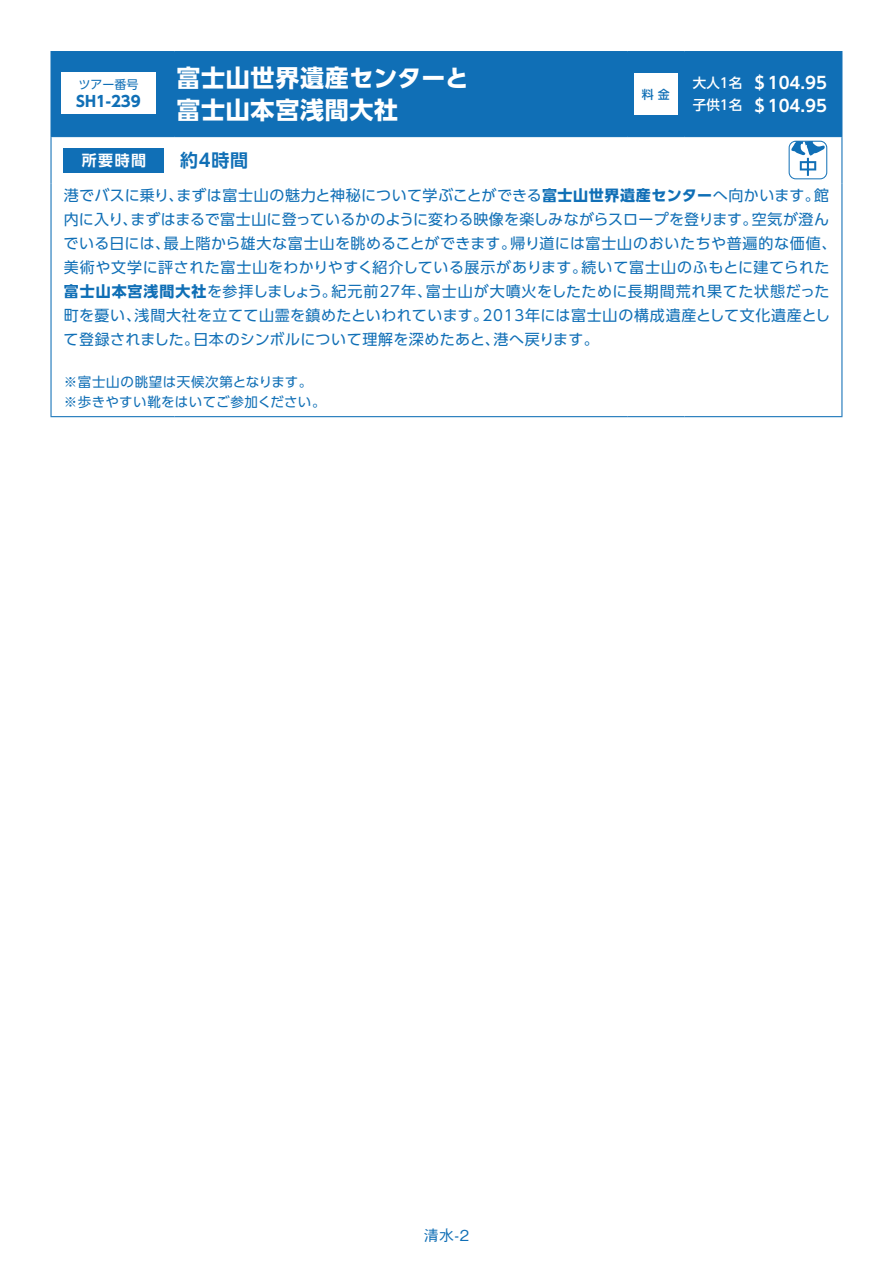
<style>
.page{position:relative;width:893px;height:1263px;background:#fff}
.page>*{position:absolute;margin:0;border:0;box-sizing:border-box;transform-origin:0 0}
.t1{font:700 24px "UD Shin Go Pro";letter-spacing:.03em;color:#fff}
.t2{font:700 18px "UD Shin Go Pro De";color:#106fb6}
.t3{font:700 16.5px "UD Shin Go Pro De";color:#fff}
.t4{font:15px/24px "UD Shin Go Pro";letter-spacing:.03em;color:#106fb6}
.t5{font:15px "UD Shin Go Pro";letter-spacing:.05em;color:#106fb6}
.t6{font:15px "UD Shin Go Pro";letter-spacing:.005em;color:#106fb6}
.t7{font:700 15px "UD Shin Go Pro";letter-spacing:.065em;color:#106fb6}
.t8{font:500 15px "Gothic BBB Pro";color:#106fb6}
.t9{font:700 15px "UD Shin Go Pro De";color:#fff}
.t10{font:13.5px/19.5px "UD Shin Go Pro";letter-spacing:.03em;color:#106fb6}
.t11{font:500 13.5px "UD Shin Go Pro";color:#fff}
.t12{font:12px "UD Shin Go Pro";color:#106fb6}
.t13{font:500 12px "UD Shin Go Pro";color:#106fb6}
.s1{font-weight:700}
.s2{font-weight:400}
</style>
<div class="page">
<div style="left:52px;top:52px;width:789px;height:84px;background:#106fb6"></div>
<hr style="left:50px;top:51px;width:124px;height:1px;background:#106fb6">
<hr style="left:50px;top:52px;width:2px;height:84px;background:#106fb6">
<hr style="left:174px;top:51px;width:453px;height:1px;background:#106fb6">
<hr style="left:174px;top:52px;width:1px;height:84px;background:#106fb6">
<hr style="left:627px;top:51px;width:58px;height:1px;background:#106fb6">
<hr style="left:627px;top:52px;width:1px;height:84px;background:#106fb6">
<hr style="left:685px;top:51px;width:157px;height:1px;background:#106fb6">
<hr style="left:684px;top:52px;width:1px;height:84px;background:#106fb6">
<hr style="left:841px;top:52px;width:1px;height:84px;background:#106fb6">
<hr style="left:50px;top:136px;width:124px;height:1px;background:#106fb6">
<hr style="left:50px;top:137px;width:2px;height:46px;background:#106fb6">
<hr style="left:174px;top:136px;width:453px;height:1px;background:#106fb6">
<hr style="left:627px;top:136px;width:58px;height:1px;background:#106fb6">
<hr style="left:685px;top:136px;width:157px;height:1px;background:#106fb6">
<hr style="left:841px;top:137px;width:1px;height:46px;background:#106fb6">
<hr style="left:50px;top:183px;width:2px;height:233px;background:#106fb6">
<hr style="left:841px;top:183px;width:1px;height:233px;background:#106fb6">
<hr style="left:50px;top:416px;width:124px;height:1px;background:#106fb6">
<hr style="left:174px;top:416px;width:453px;height:1px;background:#106fb6">
<hr style="left:627px;top:416px;width:58px;height:1px;background:#106fb6">
<hr style="left:685px;top:416px;width:157px;height:1px;background:#106fb6">
<div style="left:61px;top:72px;width:95px;height:42px;background:#fff"></div>
<div style="left:634px;top:73px;width:44px;height:42px;background:#fff"></div>
<div style="left:64px;top:148px;width:100px;height:24px;background:#106fb6"></div>
<div style="left:789px;top:141px;width:38px;height:38px;border:1px solid #106fb6;border-radius:7px"></div>
<svg style="left:790px;top:141px;width:35px;height:35px"></svg>
<p class="t12" style="left:78px;top:75px;width:62px">ツアー番号</p>
<p class="t7" style="left:76px;top:89px;width:66px">SH1-239</p>
<p class="t9" style="left:82px;top:148px;width:66px">所要時間</p>
<h1 class="t1" style="left:176px;top:59px;width:294px">富士山世界遺産センターと</h1>
<p class="t3" style="left:751px;top:69px;width:77px">＄104.95</p>
<p class="t11" style="left:693px;top:72px;width:51px">大人1名</p>
<p class="t13" style="left:642px;top:84px;width:29px">料金</p>
<h1 class="t1" style="left:176px;top:90px;width:223px">富士山本宮浅間大社</h1>
<p class="t3" style="left:751px;top:92px;width:77px">＄104.95</p>
<p class="t11" style="left:693px;top:94px;width:51px">子供1名</p>
<p class="t2" style="left:180px;top:145px;width:70px">約4時間</p>
<p class="t4" style="left:64px;top:183px;width:121px">港でバスに乗り、</p>
<p class="t4" style="left:177px;top:183px;width:645px">まずは富士山の魅力と神秘について学ぶことができる<span class="s1">富士山世界遺産センター</span>へ向かいます。</p>
<p class="t4" style="left:814px;top:183px;width:16px">館</p>
<p class="t6" style="left:130px;top:207px;width:629px">まずはまるで富士山に登っているかのように変わる映像を楽しみながらスロープを登ります。</p>
<p class="t4" style="left:752px;top:207px;width:79px">空気が澄ん</p>
<p class="t4" style="left:64px;top:207px;width:75px">内に入り、</p>
<p class="t4" style="left:164px;top:231px;width:354px">最上階から雄大な富士山を眺めることができます。</p>
<p class="t5" style="left:510px;top:231px;width:327px">帰り道には富士山のおいたちや普遍的な価値、</p>
<p class="t4" style="left:64px;top:231px;width:108px">でいる日には、</p>
<p class="t4" style="left:426px;top:255px;width:405px;text-indent:-362px">美術や文学に評された富士山をわかりやすく紹介している展示があります。<br>富士山が大噴火をしたために長期間荒れ果てた状態だった</p>
<p class="t5" style="left:582px;top:255px;width:249px">続いて富士山のふもとに建てられた</p>
<p class="t7" style="left:64px;top:279px;width:275px">富士山本宮浅間大社<span class="s2">を参拝しましょう。</span></p>
<p class="t4" style="left:332px;top:279px;width:102px">紀元前27年、</p>
<p class="t4" style="left:135px;top:303px;width:355px">浅間大社を立てて山霊を鎮めたといわれています。</p>
<p class="t5" style="left:483px;top:303px;width:349px">2013年には富士山の構成遺産として文化遺産とし</p>
<p class="t4" style="left:64px;top:303px;width:79px">町を憂い、</p>
<p class="t4" style="left:193px;top:327px;width:308px">日本のシンボルについて理解を深めたあと、</p>
<p class="t4" style="left:64px;top:327px;width:137px">て登録されました。</p>
<p class="t10" style="left:64px;top:372px;width:263px">※富士山の眺望は天候次第となります。※歩きやすい靴をはいてご参加ください。</p>
<p class="t4" style="left:493px;top:327px;width:107px">港へ戻ります。</p>
<p class="t8" style="left:424px;top:1223px;width:47px">清水-2</p>
</div>
